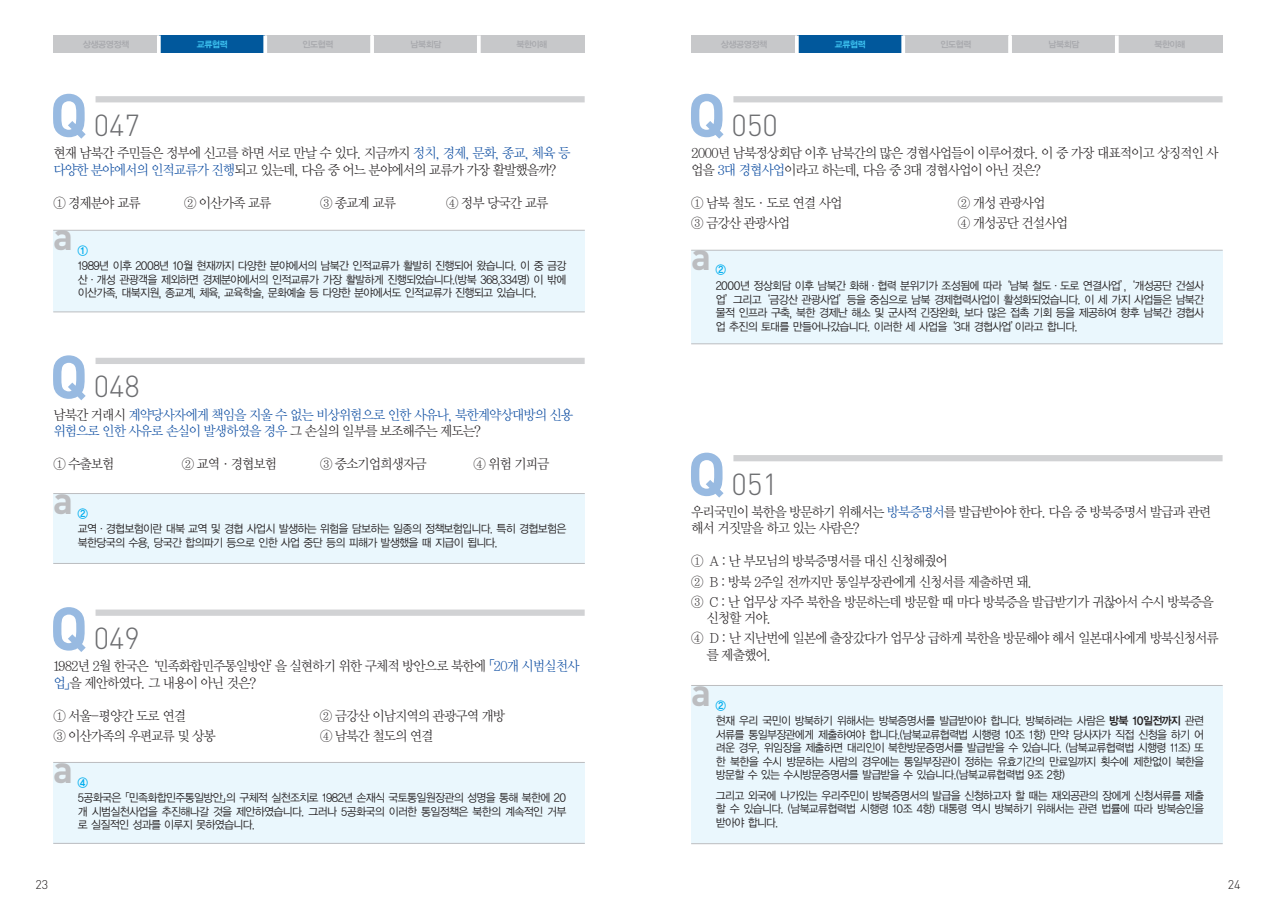
<style>
.page{position:relative;width:1276px;height:915px;background:#fff}
.page>*{position:absolute;margin:0;border:0;box-sizing:border-box;transform-origin:0 0}
.t1{font:700 60px "DIN";color:#98bae1}
.t2{font:700 37.5px "DIN";color:#bcbdc0}
.t3{font:300 30px "DIN";color:#6c6d70}
.t4{font:13.75px/16.5px "Y Mj O12";letter-spacing:-.13em;color:#231f20;scale:.95 1}
.t5{font:13.75px/16.5px "Y Mj O12";letter-spacing:-.13em;color:#0d4da1;scale:.95 1}
.t6{font:300 12.5px "DIN";color:#231f20}
.t7{font:11.25px/13.5px "YGO12";letter-spacing:-.13em;color:#231f20;text-align:justify;scale:.95 1}
.t8{font:11.25px "YGO15";color:#00aeef;scale:.95 1}
.t9{font:8.75px "YGO14";letter-spacing:-.13em;color:#a8a9ad}
.t10{font:8.75px "YGO14";letter-spacing:-.13em;color:#40c7f4}
.s1{color:#0d4da1}
.s2{color:#231f20}
.s3{font-family:"YGO14"}
</style>
<div class="page">
<div style="left:53px;top:762px;width:532px;height:81px;background:#eaf7fd"></div>
<hr style="left:53px;top:762px;width:532px;height:1px;background:#bcbdc0">
<hr style="left:53px;top:842px;width:532px;height:1px;background:#bcbdc0">
<div style="left:96px;top:609px;width:489px;height:6px;background:#d1d2d4"></div>
<div style="left:691px;top:250px;width:531px;height:93px;background:#eaf7fd"></div>
<hr style="left:691px;top:250px;width:531px;height:1px;background:#bcbdc0">
<hr style="left:691px;top:343px;width:531px;height:1px;background:#bcbdc0">
<div style="left:733px;top:96px;width:489px;height:6px;background:#d1d2d4"></div>
<div style="left:691px;top:685px;width:531px;height:158px;background:#eaf7fd"></div>
<hr style="left:691px;top:685px;width:531px;height:1px;background:#bcbdc0">
<hr style="left:691px;top:843px;width:531px;height:1px;background:#bcbdc0">
<div style="left:733px;top:455px;width:489px;height:6px;background:#d1d2d4"></div>
<div style="left:53px;top:35px;width:106px;height:18px;background:#c7c8ca"></div>
<div style="left:160px;top:35px;width:105px;height:18px;background:#01589c"></div>
<div style="left:265px;top:35px;width:106px;height:18px;background:#c7c8ca"></div>
<div style="left:373px;top:35px;width:106px;height:18px;background:#c7c8ca"></div>
<div style="left:479px;top:35px;width:106px;height:18px;background:#c7c8ca"></div>
<svg style="left:157px;top:35px;width:4px;height:18px"></svg>
<svg style="left:263px;top:35px;width:4px;height:18px"></svg>
<hr style="left:370px;top:35px;width:4px;height:18px;background:#fff">
<svg style="left:477px;top:35px;width:4px;height:18px"></svg>
<div style="left:691px;top:35px;width:106px;height:18px;background:#c7c8ca"></div>
<div style="left:797px;top:35px;width:106px;height:18px;background:#01589c"></div>
<div style="left:903px;top:35px;width:106px;height:18px;background:#c7c8ca"></div>
<div style="left:1011px;top:35px;width:105px;height:18px;background:#c7c8ca"></div>
<div style="left:1117px;top:35px;width:105px;height:18px;background:#c7c8ca"></div>
<hr style="left:795px;top:35px;width:3px;height:18px;background:#fff">
<svg style="left:901px;top:35px;width:4px;height:18px"></svg>
<hr style="left:1008px;top:35px;width:4px;height:18px;background:#fff">
<hr style="left:1115px;top:35px;width:3px;height:18px;background:#fff">
<div style="left:53px;top:230px;width:532px;height:82px;background:#eaf7fd"></div>
<hr style="left:53px;top:230px;width:532px;height:1px;background:#bcbdc0">
<hr style="left:53px;top:311px;width:532px;height:1px;background:#bcbdc0">
<div style="left:96px;top:96px;width:489px;height:6px;background:#d1d2d4"></div>
<div style="left:53px;top:493px;width:532px;height:70px;background:#eaf7fd"></div>
<hr style="left:53px;top:493px;width:532px;height:1px;background:#bcbdc0">
<hr style="left:53px;top:563px;width:532px;height:1px;background:#bcbdc0">
<div style="left:96px;top:357px;width:489px;height:7px;background:#d1d2d4"></div>
<p class="t9" style="left:83px;top:39px;width:48px">상생공영정책</p>
<p class="t10" style="left:197px;top:39px;width:33px">교류협력</p>
<p class="t9" style="left:302px;top:39px;width:33px">인도협력</p>
<p class="t9" style="left:410px;top:39px;width:33px">남북회담</p>
<p class="t9" style="left:516px;top:39px;width:33px">북한이해</p>
<p class="t9" style="left:720px;top:39px;width:48px">상생공영정책</p>
<p class="t10" style="left:834px;top:39px;width:33px">교류협력</p>
<p class="t9" style="left:940px;top:39px;width:33px">인도협력</p>
<p class="t9" style="left:1048px;top:39px;width:33px">남북회담</p>
<p class="t9" style="left:1154px;top:39px;width:33px">북한이해</p>
<h1 class="t1" style="left:50px;top:81px;width:40px">Q</h1>
<p class="t4" style="left:53px;top:145px;width:546px">현재 남북간 주민들은 정부에 신고를 하면 서로 만날 수 있다. 지금까지 <span class="s1">정치, 경제, 문화, 종교, 체육 등 다양한 분야에서의 인적교류가 진행</span>되고 있는데, 다음 중 어느 분야에서의 교류가 가장 활발했을까?</p>
<p class="t4" style="left:53px;top:194px;width:94px">① 경제분야 교류</p>
<p class="t4" style="left:184px;top:194px;width:94px">② 이산가족 교류</p>
<p class="t4" style="left:320px;top:194px;width:82px">③ 종교계 교류</p>
<p class="t4" style="left:446px;top:194px;width:110px">④ 정부 당국간 교류</p>
<h3 class="t3" style="left:94px;top:108px;width:48px">047</h3>
<h2 class="t2" style="left:53px;top:215px;width:22px">a</h2>
<p class="t8" style="left:78px;top:243px;width:13px">①</p>
<p class="t7" style="left:78px;top:259px;width:516px">1989년 이후 2008년 10월 현재까지 다양한 분야에서의 남북간 인적교류가 활발히 진행되어 왔습니다. 이 중 금강 산·개성 관광객을 제외하면 경제분야에서의 인적교류가 가장 활발하게 진행되었습니다.(방북 368,334명) 이 밖에 이산가족, 대북지원, 종교계, 체육, 교육학술, 문화예술 등 다양한 분야에서도 인적교류가 진행되고 있습니다.</p>
<h1 class="t1" style="left:50px;top:342px;width:40px">Q</h1>
<p class="t5" style="left:53px;top:406px;width:549px"><span class="s2">남북간 거래시</span> 계약당사자에게 책임을 지울 수 없는 비상위험으로 인한 사유나, 북한계약상대방의 신용 위험으로 인한 사유로 손실이 발생하였을 경우 <span class="s2">그 손실의 일부를 보조해주는 제도는?</span></p>
<p class="t4" style="left:53px;top:455px;width:67px">① 수출보험</p>
<p class="t4" style="left:181px;top:455px;width:103px">② 교역·경협보험</p>
<p class="t4" style="left:320px;top:455px;width:115px">③ 중소기업희생자금</p>
<p class="t4" style="left:473px;top:455px;width:82px">④ 위험 기피금</p>
<h3 class="t3" style="left:94px;top:369px;width:48px">048</h3>
<h2 class="t2" style="left:53px;top:478px;width:22px">a</h2>
<p class="t8" style="left:78px;top:506px;width:13px">②</p>
<p class="t7" style="left:78px;top:522px;width:516px">교역·경협보험이란 대북 교역 및 경협 사업시 발생하는 위험을 담보하는 일종의 정책보험입니다. 특히 경협보험은 북한당국의 수용, 당국간 합의파기 등으로 인한 사업 중단 등의 피해가 발생했을 때 지급이 됩니다.</p>
<h1 class="t1" style="left:50px;top:594px;width:40px">Q</h1>
<p class="t4" style="left:53px;top:657px;width:556px">1982년 2월 한국은‘민족화합민주통일방안’을 실현하기 위한 구체적 방안으로 북한에<span class="s1">「20개 시범실천사 업」</span>을 제안하였다. 그 내용이 아닌 것은?</p>
<p class="t4" style="left:53px;top:707px;width:142px">① 서울-평양간 도로 연결</p>
<p class="t4" style="left:320px;top:707px;width:197px">② 금강산 이남지역의 관광구역 개방</p>
<p class="t4" style="left:53px;top:727px;width:173px">③ 이산가족의 우편교류 및 상봉</p>
<p class="t4" style="left:320px;top:727px;width:122px">④ 남북간 철도의 연결</p>
<h3 class="t3" style="left:94px;top:621px;width:48px">049</h3>
<h2 class="t2" style="left:53px;top:747px;width:22px">a</h2>
<p class="t8" style="left:78px;top:775px;width:13px">④</p>
<p class="t7" style="left:78px;top:790px;width:516px">5공화국은「민족화합민주통일방안」의 구체적 실천조치로 1982년 손재식 국토통일원장관의 성명을 통해 북한에 20 개 시범실천사업을 추진해나갈 것을 제안하였습니다. 그러나 5공화국의 이러한 통일정책은 북한의 계속적인 거부 로 실질적인 성과를 이루지 못하였습니다.</p>
<h1 class="t1" style="left:687px;top:81px;width:40px">Q</h1>
<p class="t4" style="left:691px;top:145px;width:557px">2000년 남북정상회담 이후 남북간의 많은 경협사업들이 이루어졌다. 이 중 가장 대표적이고 상징적인 사 업을 <span class="s1">3대 경협사업</span>이라고 하는데, 다음 중 3대 경협사업이 아닌 것은?</p>
<p class="t4" style="left:691px;top:194px;width:161px">①남북철도·도로 연결 사업</p>
<p class="t4" style="left:957px;top:194px;width:94px">② 개성 관광사업</p>
<p class="t4" style="left:691px;top:214px;width:106px">③ 금강산 관광사업</p>
<p class="t4" style="left:957px;top:214px;width:118px">④ 개성공단 건설사업</p>
<h3 class="t3" style="left:731px;top:108px;width:48px">050</h3>
<h2 class="t2" style="left:691px;top:235px;width:22px">a</h2>
<p class="t8" style="left:715px;top:263px;width:13px">②</p>
<p class="t7" style="left:715px;top:279px;width:516px">2000년 정상회담 이후 남북간 화해·협력 분위기가 조성됨에 따라‘남북 철도·도로 연결사업’,‘개성공단 건설사 업’그리고‘금강산 관광사업’등을 중심으로 남북 경제협력사업이 활성화되었습니다. 이 세 가지 사업들은 남북간 물적 인프라 구축, 북한 경제난 해소 및 군사적 긴장완화, 보다 많은 접촉 기회 등을 제공하여 향후 남북간 경협사 업 추진의 토대를 만들어나갔습니다. 이러한 세 사업을‘3대 경협사업’이라고 합니다.</p>
<h1 class="t1" style="left:687px;top:440px;width:40px">Q</h1>
<p class="t4" style="left:691px;top:503px;width:549px">우리국민이 북한을 방문하기 위해서는 <span class="s1">방북증명서</span>를 발급받아야 한다. 다음 중 방북증명서 발급과 관련 해서 거짓말을 하고 있는 사람은?</p>
<p class="t4" style="left:691px;top:551px;width:552px;line-height:20px">① A : 난 부모님의 방북증명서를 대신 신청해줬어<br>② B : 방북 2주일 전까지만 통일부장관에게 신청서를 제출하면 돼.<br>③ C : 난 업무상 자주 북한을 방문하는데 방문할 때 마다 방북증을 발급받기가 귀찮아서 수시 방북증을</p>
<p class="t4" style="left:691px;top:607px;width:558px;line-height:20px;text-indent:15px">신청할 거야.<br>④ D : 난 지난번에 일본에 출장갔다가 업무상 급하게 북한을 방문해야 해서 일본대사에게 방북신청서류</p>
<p class="t4" style="left:706px;top:646px;width:70px">를 제출했어.</p>
<h3 class="t3" style="left:731px;top:466px;width:48px">051</h3>
<h2 class="t2" style="left:691px;top:670px;width:22px">a</h2>
<p class="t8" style="left:715px;top:698px;width:13px">②</p>
<p class="t7" style="left:715px;top:714px;width:516px">현재 우리 국민이 방북하기 위해서는 방북증명서를 발급받아야 합니다. 방북하려는 사람은 <span class="s3">방북 10일전까지</span> 관련 서류를 통일부장관에게 제출하여야 합니다.(남북교류협력법 시행령 10조 1항) 만약 당사자가 직접 신청을 하기 어 려운 경우, 위임장을 제출하면 대리인이 북한방문증명서를 발급받을 수 있습니다. (남북교류협력법 시행령 11조) 또 한 북한을 수시 방문하는 사람의 경우에는 통일부장관이 정하는 유효기간의 만료일까지 횟수에 제한없이 북한을 방문할 수 있는 수시방문증명서를 발급받을 수 있습니다.(남북교류협력법 9조 2항)</p>
<p class="t7" style="left:715px;top:788px;width:516px">그리고 외국에 나가있는 우리주민이 방북증명서의 발급을 신청하고자 할 때는 재외공관의 장에게 신청서류를 제출 할 수 있습니다. (남북교류협력법 시행령 10조 4항) 대통령 역시 방북하기 위해서는 관련 법률에 따라 방북승인을 받아야 합니다.</p>
<p class="t6" style="left:35px;top:877px;width:14px">23</p>
<p class="t6" style="left:1227px;top:877px;width:14px">24</p>
</div>
